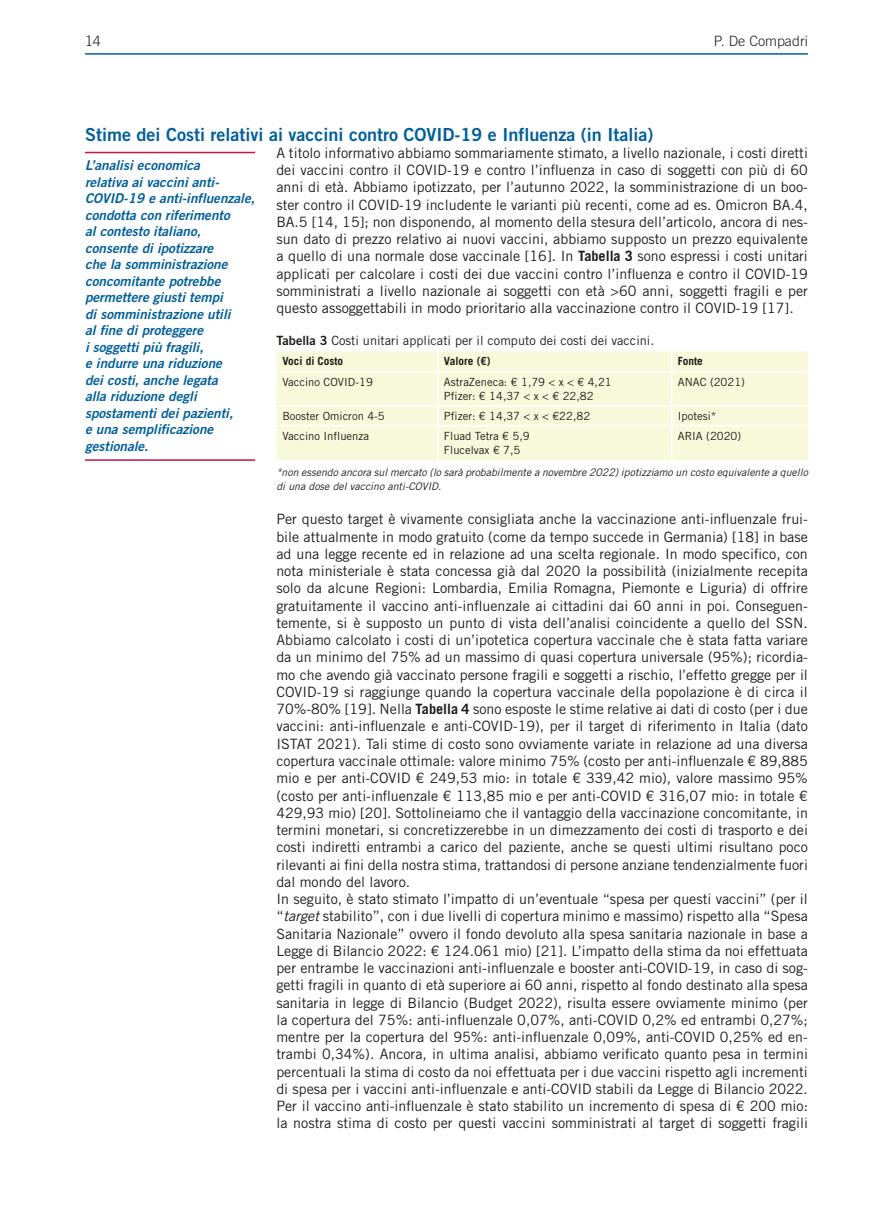
<style>
.page{position:relative;width:893px;height:1212px;background:#fff}
.page>*{position:absolute;margin:0;border:0;box-sizing:border-box;transform-origin:0 0}
.t1{font:18px "Trade Gothic LT Std Bd 2";color:#005f9c}
.t2{font:14.25px/17.2px "Trade Gothic LT Std";color:#1d1d1b;text-align:justify}
.t3{font:300 14.25px "Trade Gothic LT Std";color:#1d1d1b}
.t4{font:13.5px/16.5px "Trade Gothic LT Std Bd 2 Obl";color:#005f9c}
.t5{font:12.75px "Trade Gothic LT Std";color:#1d1d1b}
.t6{font:11.25px/14.2px "Trade Gothic LT Std";color:#1d1d1b}
.t7{font:700 11.25px "Trade Gothic LT Std";color:#1d1d1b}
.t8{font:italic 10.5px/13.5px "Trade Gothic LT Std";color:#1d1d1b}
.s1{font-weight:700}
.s2{font-family:"Trade Gothic LT Std Bd 2"}
.s3{font-style:italic}
</style>
<div class="page">
<hr style="left:85px;top:53px;width:723px;height:2px;background:#005f9c">
<div style="left:276px;top:351px;width:532px;height:109px;background:#f8f8db"></div>
<hr style="left:437px;top:351px;width:2px;height:20px;background:#fff">
<hr style="left:671px;top:351px;width:2px;height:20px;background:#fff">
<hr style="left:276px;top:371px;width:162px;height:1px;background:#fff">
<hr style="left:438px;top:371px;width:234px;height:1px;background:#fff">
<hr style="left:437px;top:372px;width:2px;height:33px;background:#fff">
<hr style="left:672px;top:371px;width:136px;height:1px;background:#fff">
<hr style="left:671px;top:372px;width:2px;height:33px;background:#fff">
<hr style="left:276px;top:405px;width:162px;height:2px;background:#fff">
<hr style="left:438px;top:405px;width:234px;height:2px;background:#fff">
<svg style="left:437px;top:407px;width:2px;height:18px"></svg>
<hr style="left:672px;top:405px;width:136px;height:2px;background:#fff">
<svg style="left:671px;top:407px;width:2px;height:18px"></svg>
<hr style="left:276px;top:425px;width:162px;height:2px;background:#fff">
<hr style="left:438px;top:425px;width:234px;height:2px;background:#fff">
<hr style="left:437px;top:427px;width:2px;height:33px;background:#fff">
<hr style="left:672px;top:425px;width:136px;height:2px;background:#fff">
<hr style="left:671px;top:427px;width:2px;height:33px;background:#fff">
<hr style="left:85px;top:152px;width:170px;height:1px;background:#c2163c">
<hr style="left:85px;top:459px;width:170px;height:2px;background:#c2163c">
<p class="t3" style="left:85px;top:33px;width:17px">14</p>
<p class="t3" style="left:714px;top:33px;width:95px">P. De Compadri</p>
<p class="t1" style="left:85px;top:123px;width:570px">Stime dei Costi relativi ai vaccini contro COVID-19 e Influenza (in Italia)</p>
<p class="t2" style="left:276px;top:144px;width:533px">A titolo informativo abbiamo sommariamente stimato, a livello nazionale, i costi diretti dei vaccini contro il COVID-19 e contro l’influenza in caso di soggetti con più di 60 anni di età. Abbiamo ipotizzato, per l’autunno 2022, la somministrazione di un boo&shy;ster contro il COVID-19 includente le varianti più recenti, come ad es. Omicron BA.4, BA.5 [14, 15]; non disponendo, al momento della stesura dell’articolo, ancora di nes&shy;sun dato di prezzo relativo ai nuovi vaccini, abbiamo supposto un prezzo equivalente a quello di una normale dose vaccinale [16]. In <span class="s1">Tabella 3</span> sono espressi i costi unitari applicati per calcolare i costi dei due vaccini contro l’influenza e contro il COVID-19 somministrati a livello nazionale ai soggetti con età &gt;60 anni, soggetti fragili e per questo assoggettabili in modo prioritario alla vaccinazione contro il COVID-19 [17].</p>
<p class="t5" style="left:276px;top:333px;width:379px"><span class="s2">Tabella 3</span> Costi unitari applicati per il computo dei costi dei vaccini.</p>
<p class="t7" style="left:282px;top:355px;width:62px">Voci di Costo</p>
<p class="t7" style="left:444px;top:355px;width:48px">Valore (€)</p>
<p class="t7" style="left:678px;top:355px;width:26px">Fonte</p>
<p class="t6" style="left:282px;top:374px;width:92px">Vaccino COVID-19</p>
<p class="t6" style="left:444px;top:374px;width:169px">AstraZeneca: € 1,79 &lt; x &lt; € 4,21<br>Pfizer: € 14,37 &lt; x &lt; € 22,82</p>
<p class="t6" style="left:678px;top:374px;width:69px">ANAC (2021)</p>
<p class="t6" style="left:282px;top:409px;width:104px">Booster Omicron 4-5</p>
<p class="t6" style="left:444px;top:409px;width:148px">Pfizer: € 14,37 &lt; x &lt; €22,82</p>
<p class="t6" style="left:678px;top:409px;width:40px">Ipotesi*</p>
<p class="t6" style="left:282px;top:429px;width:88px">Vaccino Influenza</p>
<p class="t6" style="left:444px;top:429px;width:87px">Fluad Tetra € 5,9<br>Flucelvax € 7,5</p>
<p class="t6" style="left:678px;top:429px;width:65px">ARIA (2020)</p>
<p class="t8" style="left:276px;top:466px;width:533px">*non essendo ancora sul mercato (lo sarà probabilmente a novembre 2022) ipotizziamo un costo equivalente a quello di una dose del vaccino anti-COVID.</p>
<p class="t2" style="left:276px;top:510px;width:533px;text-align:left">Per questo target è vivamente consigliata anche la vaccinazione anti-influenzale frui&shy;bile attualmente in modo gratuito (come da tempo succede in Germania) [18] in base ad una legge recente ed in relazione ad una scelta regionale. In modo specifico, con nota ministeriale è stata concessa già dal 2020 la possibilità (inizialmente recepita solo da alcune Regioni: Lombardia, Emilia Romagna, Piemonte e Liguria) di offrire gratuitamente il vaccino anti-influenzale ai cittadini dai 60 anni in poi. Conseguen&shy;temente, si è supposto un punto di vista dell’analisi coincidente a quello del SSN.<br>Abbiamo calcolato i costi di un’ipotetica copertura vaccinale che è stata fatta variare da un minimo del 75% ad un massimo di quasi copertura universale (95%); ricordia&shy;mo che avendo già vaccinato persone fragili e soggetti a rischio, l’effetto gregge per il COVID-19 si raggiunge quando la copertura vaccinale della popolazione è di circa il 70%-80% [19]. Nella <span class="s1">Tabella 4</span> sono esposte le stime relative ai dati di costo (per i due vaccini: anti-influenzale e anti-COVID-19), per il target di riferimento in Italia (dato ISTAT 2021). Tali stime di costo sono ovviamente variate in relazione ad una diversa copertura vaccinale ottimale: valore minimo 75% (costo per anti-influenzale € 89,885 mio e per anti-COVID € 249,53 mio: in totale € 339,42 mio), valore massimo 95% (costo per anti-influenzale € 113,85 mio e per anti-COVID € 316,07 mio: in totale € 429,93 mio) [20]. Sottolineiamo che il vantaggio della vaccinazione concomitante, in termini monetari, si concretizzerebbe in un dimezzamento dei costi di trasporto e dei costi indiretti entrambi a carico del paziente, anche se questi ultimi risultano poco rilevanti ai fini della nostra stima, trattandosi di persone anziane tendenzialmente fuori dal mondo del lavoro.<br>In seguito, è stato stimato l’impatto di un’eventuale “spesa per questi vaccini” (per il “<span class="s3">target</span> stabilito”, con i due livelli di copertura minimo e massimo) rispetto alla “Spesa Sanitaria Nazionale” ovvero il fondo devoluto alla spesa sanitaria nazionale in base a Legge di Bilancio 2022: € 124.061 mio) [21]. L’impatto della stima da noi effettuata per entrambe le vaccinazioni anti-influenzale e booster anti-COVID-19, in caso di sog&shy;getti fragili in quanto di età superiore ai 60 anni, rispetto al fondo destinato alla spesa sanitaria in legge di Bilancio (Budget 2022), risulta essere ovviamente minimo (per la copertura del 75%: anti-influenzale 0,07%, anti-COVID 0,2% ed entrambi 0,27%; mentre per la copertura del 95%: anti-influenzale 0,09%, anti-COVID 0,25% ed en&shy;trambi 0,34%). Ancora, in ultima analisi, abbiamo verificato quanto pesa in termini percentuali la stima di costo da noi effettuata per i due vaccini rispetto agli incrementi di spesa per i vaccini anti-influenzale e anti-COVID stabili da Legge di Bilancio 2022.<br>Per il vaccino anti-influenzale è stato stabilito un incremento di spesa di € 200 mio: la nostra stima di costo per questi vaccini somministrati al target di soggetti fragili</p>
<p class="t4" style="left:85px;top:157px;width:171px">L’analisi economica<br>relativa ai vaccini anti-<br>COVID-19 e anti-influenzale, condotta con riferimento<br>al contesto italiano, consente di ipotizzare<br>che la somministrazione concomitante potrebbe permettere giusti tempi<br>di somministrazione utili<br>al fine di proteggere<br>i soggetti più fragili,<br>e indurre una riduzione<br>dei costi, anche legata<br>alla riduzione degli spostamenti dei pazienti,<br>e una semplificazione gestionale.</p>
</div>
